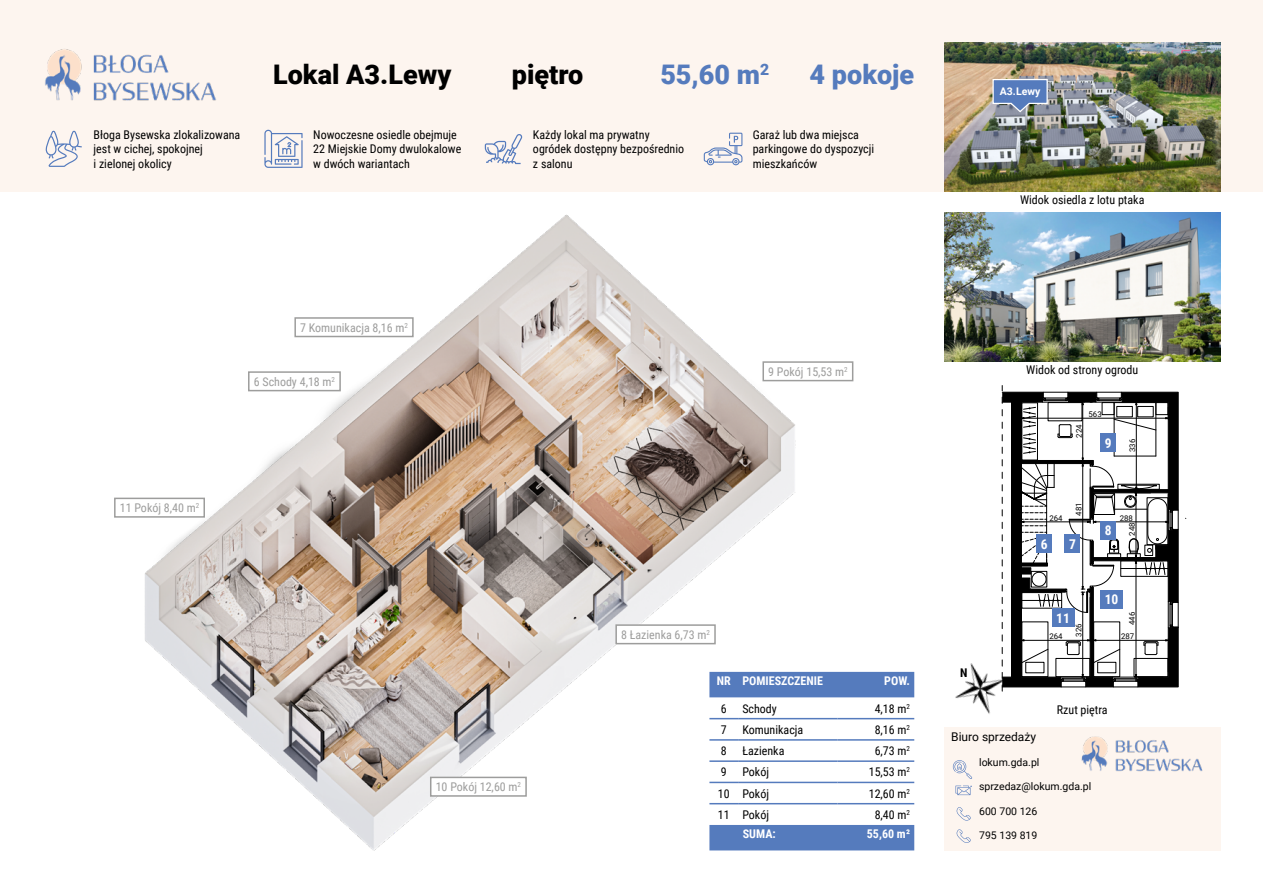
<style>
.page{position:relative;width:1263px;height:893px;background:#fff}
.page>*{position:absolute;margin:0;border:0;box-sizing:border-box;transform-origin:0 0}
.t1{font:900 27px "Roboto";color:#000}
.t2{font:900 27px "Roboto";color:#557bbd}
.t3{font:700 13.5px "Roboto Condensed";color:#fff}
.t4{font:12px/14.4px "Roboto Condensed";color:#000}
.t5{font:12px "Roboto Condensed";color:#9d9d9c}
.t6{font:700 12px "Roboto Condensed";color:#fff}
.t7{font:12px "Roboto";color:#000}
.t8{font:700 12px "Roboto Condensed";color:#000}
.t9{font:10.5px "Roboto";color:#000}
.t10{font:700 10.5px "Roboto";color:#fff}
.t11{font:7.8px "Roboto";color:#000}
</style>
<div class="page">
<div style="left:0;top:0;width:1263px;height:191px;background:#fdf5ef"></div>
<div style="left:944px;top:727px;width:276px;height:123px;background:#fdf5ef"></div>
<img style="left:944px;top:43px;width:276px;height:148px">
<img style="left:944px;top:213px;width:276px;height:148px">
<img style="left:127px;top:191px;width:689px;height:659px">
<svg style="left:1002px;top:385px;width:177px;height:303px"></svg>
<svg style="left:46px;top:131px;width:36px;height:36px"></svg>
<svg style="left:264px;top:130px;width:39px;height:38px"></svg>
<svg style="left:485px;top:134px;width:38px;height:30px"></svg>
<svg style="left:704px;top:133px;width:38px;height:32px"></svg>
<svg style="left:956px;top:807px;width:15px;height:14px"></svg>
<svg style="left:955px;top:786px;width:17px;height:9px"></svg>
<svg style="left:953px;top:760px;width:19px;height:19px"></svg>
<img style="left:955px;top:654px;width:61px;height:60px">
<svg style="left:956px;top:829px;width:15px;height:14px"></svg>
<div style="left:1100px;top:521px;width:16px;height:18px;background:#557bbd"></div>
<div style="left:1037px;top:535px;width:15px;height:18px;background:#557bbd"></div>
<div style="left:1065px;top:535px;width:15px;height:18px;background:#557bbd"></div>
<div style="left:1100px;top:434px;width:16px;height:18px;background:#557bbd"></div>
<div style="left:1100px;top:591px;width:23px;height:18px;background:#557bbd"></div>
<div style="left:1052px;top:609px;width:22px;height:18px;background:#557bbd"></div>
<div style="left:249px;top:372px;width:91px;height:19px;background:#fff"></div>
<div style="left:248px;top:371px;width:93px;height:20px;border:2px solid #9d9d9c"></div>
<div style="left:763px;top:362px;width:90px;height:19px;background:#fff"></div>
<div style="left:762px;top:361px;width:91px;height:20px;border:2px solid #9d9d9c"></div>
<div style="left:431px;top:777px;width:95px;height:19px;background:#fff"></div>
<div style="left:430px;top:777px;width:97px;height:20px;border:2px solid #9d9d9c"></div>
<div style="left:115px;top:498px;width:89px;height:19px;background:#fff"></div>
<div style="left:114px;top:498px;width:91px;height:20px;border:2px solid #9d9d9c"></div>
<div style="left:295px;top:318px;width:118px;height:18px;background:#fff"></div>
<div style="left:294px;top:317px;width:120px;height:20px;border:2px solid #9d9d9c"></div>
<div style="left:616px;top:625px;width:99px;height:19px;background:#fff"></div>
<div style="left:615px;top:624px;width:101px;height:20px;border:2px solid #9d9d9c"></div>
<svg style="left:709px;top:672px;width:205px;height:178px"></svg>
<hr style="left:738px;top:803px;width:100px;height:1px;background:#557bbd">
<hr style="left:838px;top:803px;width:76px;height:1px;background:#557bbd">
<img style="left:45px;top:49px;width:171px;height:52px">
<img style="left:1081px;top:736px;width:122px;height:36px">
<svg style="left:992px;top:78px;width:56px;height:35px;background:#748db8"></svg>
<h1 class="t1" style="left:273px;top:55px;width:180px">Lokal A3.Lewy</h1>
<h1 class="t1" style="left:512px;top:55px;width:73px">piętro</h1>
<h1 class="t2" style="left:810px;top:55px;width:106px">4 pokoje</h1>
<h1 class="t2" style="left:660px;top:55px;width:110px">55,60 m<sup>2</sup></h1>
<p class="t4" style="left:94px;top:127px;width:148px">Błoga Bysewska zlokalizowana jest w cichej, spokojnej<br>i zielonej okolicy</p>
<p class="t4" style="left:313px;top:127px;width:150px">Nowoczesne osiedle obejmuje<br>22 Miejskie Domy dwulokalowe w dwóch wariantach</p>
<p class="t4" style="left:533px;top:127px;width:153px">Każdy lokal ma prywatny ogródek dostępny bezpośrednio z salonu</p>
<p class="t4" style="left:753px;top:127px;width:123px">Garaż lub dwa miejsca parkingowe do dyspozycji mieszkańców</p>
<p class="t10" style="left:1000px;top:84px;width:42px">A3.Lewy</p>
<p class="t4" style="left:1020px;top:192px;width:126px">Widok osiedla z lotu ptaka</p>
<p class="t5" style="left:120px;top:499px;width:81px">11 Pokój 8,40 m<sup>2</sup></p>
<p class="t5" style="left:300px;top:319px;width:109px">7 Komunikacja 8,16 m<sup>2</sup></p>
<p class="t5" style="left:254px;top:373px;width:83px">6 Schody 4,18 m<sup>2</sup></p>
<p class="t5" style="left:436px;top:778px;width:87px">10 Pokój 12,60 m<sup>2</sup></p>
<p class="t5" style="left:768px;top:363px;width:81px">9 Pokój 15,53 m<sup>2</sup></p>
<p class="t5" style="left:621px;top:626px;width:90px">8 Łazienka 6,73 m<sup>2</sup></p>
<p class="t6" style="left:717px;top:672px;width:108px">NR POMIESZCZENIE</p>
<p class="t6" style="left:884px;top:672px;width:27px">POW.</p>
<p class="t4" style="left:721px;top:701px;width:7px">6</p>
<p class="t4" style="left:742px;top:701px;width:36px">Schody</p>
<p class="t4" style="left:875px;top:701px;width:37px">4,18 m<sup>2</sup></p>
<p class="t4" style="left:721px;top:722px;width:7px">7</p>
<p class="t4" style="left:742px;top:722px;width:62px">Komunikacja</p>
<p class="t4" style="left:875px;top:722px;width:37px">8,16 m<sup>2</sup></p>
<p class="t4" style="left:721px;top:743px;width:7px">8</p>
<p class="t4" style="left:742px;top:743px;width:44px">Łazienka</p>
<p class="t4" style="left:875px;top:743px;width:37px">6,73 m<sup>2</sup></p>
<p class="t4" style="left:721px;top:764px;width:7px">9</p>
<p class="t4" style="left:742px;top:764px;width:28px">Pokój</p>
<p class="t4" style="left:869px;top:764px;width:43px">15,53 m<sup>2</sup></p>
<p class="t4" style="left:718px;top:786px;width:53px">10 Pokój</p>
<p class="t4" style="left:869px;top:786px;width:43px">12,60 m<sup>2</sup></p>
<p class="t4" style="left:718px;top:807px;width:53px">11 Pokój</p>
<p class="t4" style="left:875px;top:807px;width:37px">8,40 m<sup>2</sup></p>
<p class="t6" style="left:743px;top:825px;width:34px">SUMA:</p>
<p class="t6" style="left:867px;top:825px;width:45px">55,60 m2</p>
<p class="t4" style="left:1026px;top:362px;width:114px">Widok od strony ogrodu</p>
<p class="t11" style="left:1088px;top:409px;width:15px">563</p>
<p class="t11" style="left:1073px;top:437px;width:15px;rotate:-90deg">224</p>
<p class="t3" style="left:1105px;top:433px;width:8px">9</p>
<p class="t11" style="left:1127px;top:452px;width:15px;rotate:-90deg">336</p>
<p class="t11" style="left:1049px;top:512px;width:15px">264</p>
<p class="t11" style="left:1073px;top:516px;width:15px;rotate:-90deg">481</p>
<p class="t3" style="left:1041px;top:534px;width:8px">6</p>
<p class="t3" style="left:1069px;top:534px;width:8px">7</p>
<p class="t3" style="left:1105px;top:521px;width:8px">8</p>
<p class="t11" style="left:1120px;top:512px;width:15px">288</p>
<p class="t11" style="left:1126px;top:536px;width:15px;rotate:-90deg">248</p>
<p class="t8" style="left:960px;top:664px;width:9px">N</p>
<p class="t7" style="left:951px;top:728px;width:86px">Biuro sprzedaży</p>
<p class="t3" style="left:1056px;top:608px;width:15px">11</p>
<p class="t11" style="left:1049px;top:631px;width:15px">264</p>
<p class="t11" style="left:1073px;top:637px;width:15px;rotate:-90deg">326</p>
<p class="t3" style="left:1105px;top:590px;width:15px">10</p>
<p class="t11" style="left:1126px;top:625px;width:15px;rotate:-90deg">446</p>
<p class="t11" style="left:1121px;top:631px;width:15px">287</p>
<p class="t4" style="left:1057px;top:702px;width:52px">Rzut piętra</p>
<p class="t9" style="left:979px;top:754px;width:62px">lokum.gda.pl</p>
<p class="t9" style="left:979px;top:779px;width:114px">sprzedaz@lokum.gda.pl</p>
<p class="t9" style="left:979px;top:804px;width:60px">600 700 126</p>
<p class="t9" style="left:979px;top:828px;width:60px">795 139 819</p>
</div>
